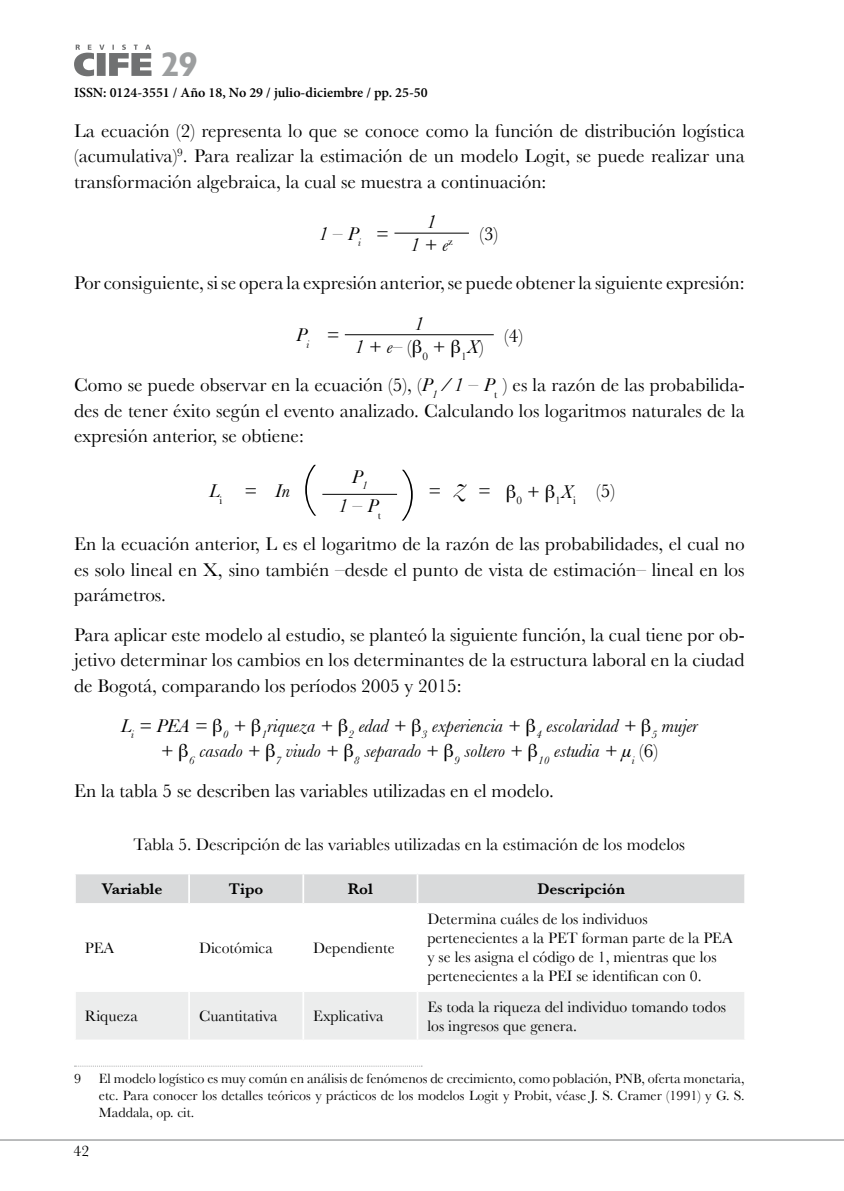
<style>
.page{position:relative;width:844px;height:1191px;background:#fff}
.page>*{position:absolute;margin:0;border:0;box-sizing:border-box;transform-origin:0 0}
.t1{font:56px "Baskerville";color:#000}
.t2{font:700 condensed 33.77px "Humanist 521 BT";color:#9c9e9f;scale:1.14 1}
.t3{font:19.25px/25.4px "Baskerville";color:#000}
.t4{font:italic 19.25px/25.4px "Baskerville";color:#000;text-align:center}
.t5{font:17.5px "Baskerville";color:#000}
.t6{font:15.75px/18.9px "Baskerville";color:#000}
.t7{font:600 15.75px "Baskerville";color:#000}
.t8{font:14px/16.8px "Baskerville";color:#000;text-align:justify}
.t9{font:600 14px "Minion Pro";color:#000}
.s1{font-style:italic}
.s2{font-style:normal}
</style>
<div class="page">
<hr style="left:0;top:1139px;width:843px;height:1px;background:#b1b3b4">
<svg style="left:74px;top:45px;width:77px;height:31px"></svg>
<hr style="left:394px;top:233px;width:75px;height:1px;background:#000">
<hr style="left:345px;top:334px;width:148px;height:1px;background:#000">
<hr style="left:322px;top:494px;width:75px;height:1px;background:#000">
<div style="left:76px;top:992px;width:668px;height:47px;background:#eceded"></div>
<div style="left:75px;top:874px;width:670px;height:29px;background:#d9dadb"></div>
<hr style="left:188px;top:992px;width:2px;height:47px;background:#fff">
<hr style="left:302px;top:992px;width:2px;height:47px;background:#fff">
<hr style="left:416px;top:992px;width:2px;height:47px;background:#fff">
<svg style="left:74px;top:1065px;width:348px;height:1px"></svg>
<h2 class="t2" style="left:161px;top:43px;width:33px">29</h2>
<p class="t9" style="left:74px;top:83px;width:355px">ISSN: 0124-3551 / Año 18, No 29 / julio-diciembre / pp. 25-50</p>
<p class="t3" style="left:74px;top:118px;width:672px;text-align:justify">La ecuación (2) representa lo que se conoce como la función de distribución logística (acumulativa)<sup>9</sup>. Para realizar la estimación de un modelo Logit, se puede realizar una transformación algebraica, la cual se muestra a continuación:</p>
<p class="t4" style="left:319px;top:220px;width:71px">1 – P<sub>i</sub> =</p>
<p class="t4" style="left:427px;top:209px;width:11px">1</p>
<p class="t3" style="left:479px;top:220px;width:20px">(3)</p>
<p class="t3" style="left:74px;top:225px;width:672px;line-height:38.1px;text-indent:336px"><span class="s1">1</span> + <span class="s1">e</span><sup>z<br></sup>Por consiguiente, si se opera la expresión anterior, se puede obtener la siguiente expresión:</p>
<p class="t4" style="left:296px;top:322px;width:44px">P<sub>i</sub> =</p>
<p class="t4" style="left:414px;top:311px;width:11px">1</p>
<p class="t3" style="left:504px;top:322px;width:20px">(4)</p>
<p class="t3" style="left:74px;top:328px;width:672px;line-height:38.1px;text-indent:281px"><span class="s1">1</span> + <span class="s1">e</span>– ( <sub>0</sub> + <sub>1</sub><span class="s1">X</span>)<br>Como se puede observar en la ecuación (5), (<span class="s1">P</span><sub>1</sub> <span class="s1">/ 1 – P</span><sub>t</sub> ) es la razón de las probabilida-</p>
<p class="t3" style="left:74px;top:397px;width:672px">des de tener éxito según el evento analizado. Calculando los logaritmos naturales de la expresión anterior, se obtiene:</p>
<p class="t4" style="left:209px;top:478px;width:83px">L<sub>i</sub> = In</p>
<h1 class="t1" style="left:302px;top:451px;width:15px">(</h1>
<p class="t4" style="left:351px;top:463px;width:18px">P<sub>1</sub></p>
<h1 class="t1" style="left:402px;top:456px;width:15px">)</h1>
<p class="t4" style="left:428px;top:478px;width:64px">=Z=</p>
<p class="t3" style="left:516px;top:478px;width:100px"><sub>0</sub> + <sub>1</sub><span class="s1">X</span><sub>i</sub> (5)</p>
<p class="t3" style="left:74px;top:487px;width:672px;line-height:38.1px;text-indent:264px"><span class="s1">1 – P</span><sub>t<br></sub>En la ecuación anterior, L es el logaritmo de la razón de las probabilidades, el cual no</p>
<p class="t3" style="left:74px;top:556px;width:672px">es solo lineal en X, sino también –desde el punto de vista de estimación– lineal en los parámetros.</p>
<p class="t3" style="left:74px;top:622px;width:672px;text-align:justify">Para aplicar este modelo al estudio, se planteó la siguiente función, la cual tiene por ob&shy;jetivo determinar los cambios en los determinantes de la estructura laboral en la ciudad de Bogotá, comparando los períodos 2005 y 2015:</p>
<p class="t4" style="left:121px;top:713px;width:578px">L<sub>i</sub> = PEA = <sub>0</sub> + <sub>1</sub>riqueza + <sub>2</sub> edad + <sub>3</sub> experiencia + <sub>4</sub> escolaridad + <sub>5</sub> mujer + <sub>6</sub> casado + <sub>7</sub> viudo + <sub>8</sub> separado + <sub>9</sub> soltero + <sub>10</sub> estudia + μ<sub>i</sub> <span class="s2">(6)</span></p>
<p class="t3" style="left:74px;top:778px;width:481px">En la tabla 5 se describen las variables utilizadas en el modelo.</p>
<p class="t5" style="left:134px;top:834px;width:553px">Tabla 5. Descripción de las variables utilizadas en la estimación de los modelos</p>
<p class="t7" style="left:101px;top:879px;width:63px">Variable</p>
<p class="t7" style="left:229px;top:879px;width:36px">Tipo</p>
<p class="t7" style="left:348px;top:879px;width:27px">Rol</p>
<p class="t7" style="left:537px;top:879px;width:89px">Descripción</p>
<p class="t6" style="left:85px;top:938px;width:31px">PEA</p>
<p class="t6" style="left:199px;top:938px;width:75px">Dicotómica</p>
<p class="t6" style="left:313px;top:938px;width:83px">Dependiente</p>
<p class="t6" style="left:427px;top:909px;width:307px">Determina cuáles de los individuos pertenecientes a la PET forman parte de la PEA y se les asigna el código de 1, mientras que los pertenecientes a la PEI se identifican con 0.</p>
<p class="t6" style="left:85px;top:1006px;width:54px">Riqueza</p>
<p class="t6" style="left:199px;top:1006px;width:80px">Cuantitativa</p>
<p class="t6" style="left:313px;top:1006px;width:72px">Explicativa</p>
<p class="t6" style="left:427px;top:997px;width:300px">Es toda la riqueza del individuo tomando todos los ingresos que genera.</p>
<p class="t8" style="left:74px;top:1069px;width:8px">9</p>
<p class="t8" style="left:99px;top:1069px;width:647px">El modelo logístico es muy común en análisis de fenómenos de crecimiento, como población, PNB, oferta monetaria, etc. Para conocer los detalles teóricos y prácticos de los modelos Logit y Probit, véase J. S. Cramer (1991) y G. S.<br>Maddala, op. cit.</p>
<p class="t6" style="left:73px;top:1141px;width:17px">42</p>
</div>
